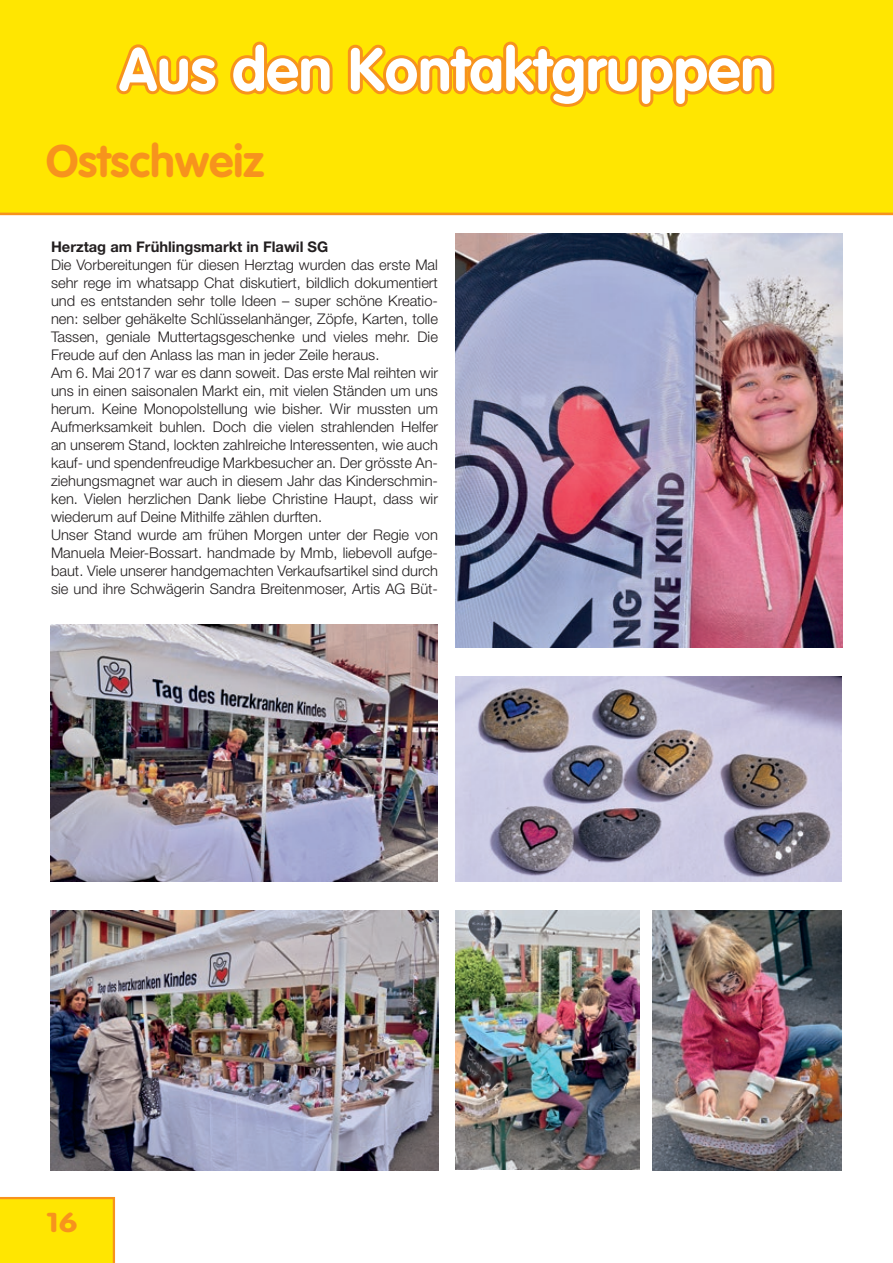
<style>
.page{position:relative;width:893px;height:1263px;background:#fff}
.page>*{position:absolute;margin:0;border:0;box-sizing:border-box;transform-origin:0 0}
.t1{font:700 60px "VAG Rounded Std";color:#fff}
.t2{font:700 45px "VAG Rounded Std";color:#f7931d}
.t3{font:700 27px "VAG Rounded Std";color:#f7931d;scale:1.26 1}
.t4{font:300 14.7px/18px "Helvetica Neue LT Std";color:#231f20}
.t5{font:700 14.7px "Helvetica Neue LT Std";color:#231f20}
</style>
<div class="page">
<svg style="left:0;top:1197px;width:115px;height:66px;background:#fee102"></svg>
<div style="left:0;top:0;width:893px;height:213px;background:#ffe601"></div>
<svg style="left:116px;top:44px;width:103px;height:51px"></svg>
<svg style="left:230px;top:41px;width:103px;height:54px"></svg>
<svg style="left:347px;top:41px;width:428px;height:66px"></svg>
<hr style="left:0;top:213px;width:893px;height:2px;background:#f7931d">
<img style="left:51px;top:624px;width:387px;height:258px">
<img style="left:455px;top:910px;width:184px;height:259px">
<img style="left:455px;top:234px;width:387px;height:414px">
<img style="left:51px;top:910px;width:387px;height:260px">
<img style="left:455px;top:677px;width:387px;height:205px">
<img style="left:652px;top:910px;width:190px;height:260px">
<h1 class="t1" style="left:119px;top:35px;width:656px">Aus den Kontaktgruppen</h1>
<h2 class="t2" style="left:46px;top:135px;width:220px">Ostschweiz</h2>
<p class="t5" style="left:51px;top:238px;width:279px">Herztag am Frühlingsmarkt in Flawil SG</p>
<p class="t4" style="left:51px;top:255px;width:388px">Die Vorbereitungen für diesen Herztag wurden das erste Mal sehr rege im whatsapp Chat diskutiert, bildlich dokumentiert und es entstanden sehr tolle Ideen – super schöne Kreatio&shy;nen: selber gehäkelte Schlüsselanhänger, Zöpfe, Karten, tolle Tassen, geniale Muttertagsgeschenke und vieles mehr. Die Freude auf den Anlass las man in jeder Zeile heraus.<br>Am 6. Mai 2017 war es dann soweit. Das erste Mal reihten wir uns in einen saisonalen Markt ein, mit vielen Ständen um uns herum. Keine Monopolstellung wie bisher. Wir mussten um Aufmerksamkeit buhlen. Doch die vielen strahlenden Helfer an unserem Stand, lockten zahlreiche Interessenten, wie auch kauf- und spendenfreudige Markbesucher an. Der grösste An&shy;ziehungsmagnet war auch in diesem Jahr das Kinderschmin&shy;ken. Vielen herzlichen Dank liebe Christine Haupt, dass wir wiederum auf Deine Mithilfe zählen durften.<br>Unser Stand wurde am frühen Morgen unter der Regie von Manuela Meier-Bossart. handmade by Mmb, liebevoll aufge&shy;baut. Viele unserer handgemachten Verkaufsartikel sind durch sie und ihre Schwägerin Sandra Breitenmoser, Artis AG Büt-</p>
<h3 class="t3" style="left:46px;top:1206px;width:27px">16</h3>
</div>
